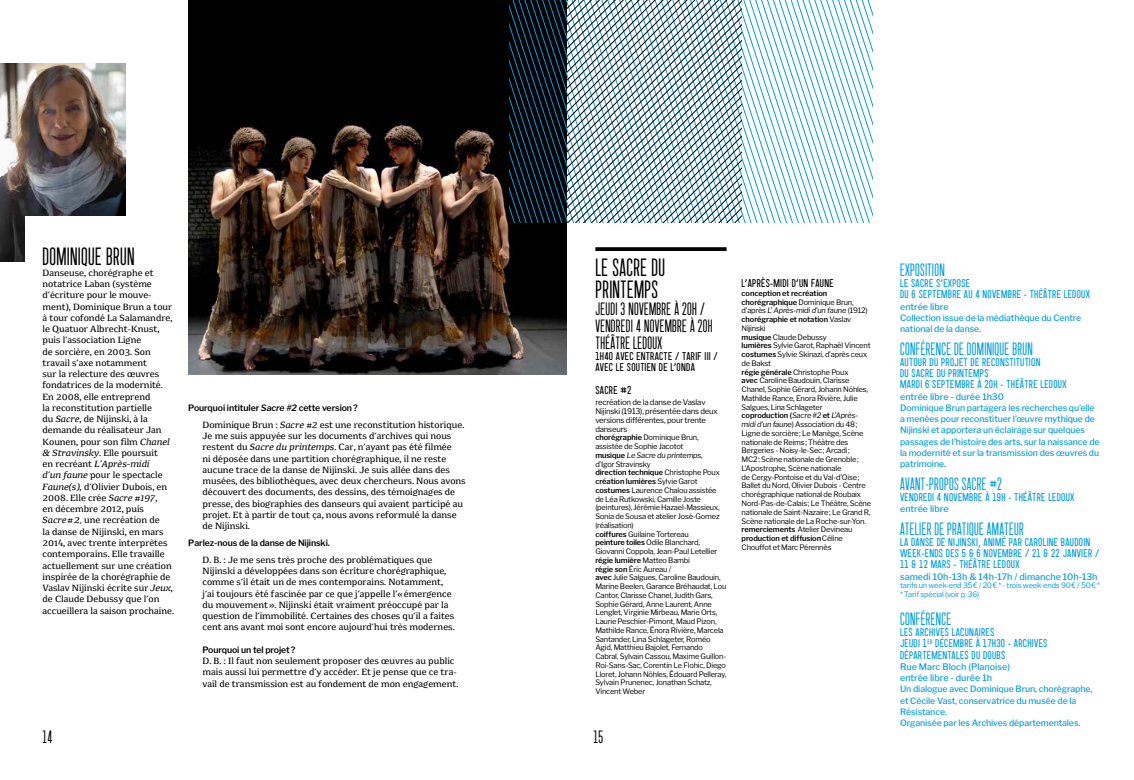
<style>
.page{position:relative;width:1134px;height:780px;background:#fff}
.page>*{position:absolute;margin:0;border:0;box-sizing:border-box;transform-origin:0 0}
.t1{font:17.5px/22.5px "Garaje Grand width 200 weight 800";letter-spacing:.025em;color:#000}
.t2{font:12.5px "Garaje Grand width 200 weight 800";letter-spacing:.025em;color:#009ee0}
.t3{font:12.5px/16.9px "Garaje Grand width 200 weight 800";letter-spacing:.025em;color:#000}
.t4{font:11.25px/11.2px "Garaje Grand width 140 weight 800";letter-spacing:.025em;color:#009ee0}
.t5{font:11.25px/11.2px "Garaje Grand width 140 weight 800";letter-spacing:.025em;color:#000}
.t6{font:500 9px/11.2px "Libre Franklin";color:#009ee0}
.t7{font:8.75px/11.2px "Minuscule 6";color:#000}
.t8{font:500 8.75px/11.2px "Libre Franklin";letter-spacing:-.01em;color:#009ee0}
.t9{font:600 8.75px "Libre Franklin";letter-spacing:-.01em;color:#000}
.t10{font:7.75px/8.8px "Libre Franklin";letter-spacing:-.025em;color:#000}
.t11{font:7.5px/8.8px "Libre Franklin";letter-spacing:-.025em;color:#000}
.t12{font:7.5px/8.8px "Libre Franklin";letter-spacing:-.025em;color:#009ee0}
.s1{font-style:italic}
.s2{font-weight:600}
</style>
<div class="page">
<img style="left:0;top:64px;width:126px;height:197px">
<div style="left:25px;top:217px;width:114px;height:136px;background:#fff"></div>
<img style="left:188px;top:4px;width:379px;height:370px">
<svg style="left:509px;top:0;width:364px;height:222px"></svg>
<svg style="left:595px;top:247px;width:131px;height:4px"></svg>
<h1 class="t1" style="left:43px;top:247px;width:94px">DOMINIQUE BRUN</h1>
<p class="t7" style="left:43px;top:267px;width:133px">Danseuse, chorégraphe et notatrice Laban (système d’écriture pour le mouve&shy;ment), Dominique Brun a tour à tour cofondé La Salamandre, le Quatuor Albrecht-Knust, puis l’association Ligne<br>de sorcière, en 2003. Son travail s’axe notamment<br>sur la relecture des œuvres fondatrices de la modernité.<br>En 2008, elle entreprend<br>la reconstitution partielle<br>du <span class="s1">Sacre</span>, de Nijinski, à la demande du réalisateur Jan<br>Kounen, pour son film <span class="s1">Chanel &amp; Stravinsky</span>. Elle poursuit<br>en recréant <span class="s1">L’Après-midi<br>d’un faune</span> pour le spectacle<br><span class="s1">Faune(s)</span>, d’Olivier Dubois, en<br>2008. Elle crée <span class="s1">Sacre #197</span>,<br>en décembre 2012, puis<br><span class="s1">Sacre # 2,</span> une recréation de<br>la danse de Nijinski, en mars<br>2014, avec trente interprètes contemporains. Elle travaille actuellement sur une création inspirée de la chorégraphie de<br>Vaslav Nijinski écrite sur <span class="s1">Jeux</span>, de Claude Debussy que l’on accueillera la saison prochaine.</p>
<h2 class="t2" style="left:900px;top:264px;width:46px">EXPOSITION</h2>
<h1 class="t1" style="left:595px;top:258px;width:71px">LE SACRE DU<br>PRINTEMPS</h1>
<h2 class="t3" style="left:595px;top:302px;width:119px">JEUDI 3 NOVEMBRE À 20H /<br>VENDREDI 4 NOVEMBRE À 20H<br>THÉÂTRE LEDOUX</h2>
<h3 class="t5" style="left:595px;top:350px;width:124px">1H40 AVEC ENTRACTE / TARIF III /<br>AVEC LE SOUTIEN DE L’ONDA</h3>
<h3 class="t5" style="left:595px;top:384px;width:37px">SACRE #2</h3>
<p class="t10" style="left:595px;top:398px;width:124px">recréation de la danse de Vaslav<br>Nijinski (1913), présentée dans deux versions différentes, pour trente danseurs</p>
<p class="t11" style="left:595px;top:433px;width:133px"><span class="s2">chorégraphie</span> Dominique Brun, assistée de Sophie Jacotot<br><span class="s2">musique</span> <span class="s1">Le Sacre du printemps</span>,<br>d’Igor Stravinsky<br><span class="s2">direction technique</span> Christophe Poux <span class="s2">création lumières</span> Sylvie Garot <span class="s2">costumes</span> Laurence Chalou assistée de Léa Rutkowski, Camille Joste (peintures), Jérémie Hazael-Massieux, Sonia de Sousa et atelier José-Gomez (réalisation)<br><span class="s2">coiffures</span> Guilaine Tortereau<br><span class="s2">peinture toiles</span> Odile Blanchard, Giovanni Coppola, Jean-Paul Letellier <span class="s2">régie lumière</span> Matteo Bambi<br><span class="s2">régie son</span> Éric Aureau /<br><span class="s2">avec</span> Julie Salgues, Caroline Baudouin, Marine Beelen, Garance Bréhaudat, Lou Cantor, Clarisse Chanel, Judith Gars, Sophie Gérard, Anne Laurent, Anne Lenglet, Virginie Mirbeau, Marie Orts, Laurie Peschier-Pimont, Maud Pizon, Mathilde Rance, Énora Rivière, Marcela Santander, Lina Schlageter, Roméo Agid, Matthieu Bajolet, Fernando Cabral, Sylvain Cassou, Maxime Guillon-Roi-Sans-Sac, Corentin Le Flohic, Diego Lloret, Johann Nöhles, Édouard Pelleray, Sylvain Prunenec, Jonathan Schatz, Vincent Weber</p>
<h3 class="t5" style="left:741px;top:277px;width:94px">L’APRÈS-MIDI D’UN FAUNE</h3>
<p class="t11" style="left:741px;top:289px;width:131px"><span class="s2">conception et recréation chorégraphique</span> Dominique Brun, d’après <span class="s1">L’ Après-midi d’un faune</span> (1912) <span class="s2">chorégraphie et notation</span> Vaslav<br>Nijinski<br><span class="s2">musique</span> Claude Debussy<br><span class="s2">lumières</span> Sylvie Garot, Raphaël Vincent <span class="s2">costumes</span> Sylvie Skinazi, d’après ceux de Bakst<br><span class="s2">régie générale</span> Christophe Poux<br><span class="s2">avec</span> Caroline Baudouin, Clarisse<br>Chanel, Sophie Gérard, Johann Nöhles,<br>Mathilde Rance, Enora Rivière, Julie<br>Salgues, Lina Schlageter <span class="s2">coproduction (</span><span class="s1">Sacre #2</span> <span class="s2">et</span> <span class="s1">L’Après&shy;midi d’un faune</span>) Association du 48;<br>Ligne de sorcière; Le Manège, Scène nationale de Reims; Théâtre des<br>Bergeries - Noisy-le-Sec; Arcadi;<br>MC2: Scène nationale de Grenoble;<br>L’Apostrophe, Scène nationale<br>de Cergy-Pontoise et du Val-d’Oise;<br>Ballet du Nord, Olivier Dubois - Centre chorégraphique national de Roubaix<br>Nord-Pas-de-Calais; Le Théâtre, Scène nationale de Saint-Nazaire; Le Grand R,<br>Scène nationale de La Roche-sur-Yon. <span class="s2">remerciements</span> Atelier Devineau <span class="s2">production et diffusion</span>Céline<br>Chouffot et Marc Pérennès</p>
<h3 class="t4" style="left:900px;top:277px;width:191px">LE SACRE S’EXPOSE<br>DU 6 SEPTEMBRE AU 4 NOVEMBRE - THÉÂTRE LEDOUX</h3>
<p class="t6" style="left:900px;top:300px;width:50px">entrée libre</p>
<p class="t8" style="left:900px;top:312px;width:183px">Collection issue de la médiathèque du Centre national de la danse.</p>
<h2 class="t2" style="left:900px;top:343px;width:134px">CONFÉRENCE DE DOMINIQUE BRUN</h2>
<h3 class="t4" style="left:900px;top:356px;width:168px">AUTOUR DU PROJET DE RECONSTITUTION<br>DU SACRE DU PRINTEMPS<br>MARDI 6 SEPTEMBRE À 20H - THÉÂTRE LEDOUX</h3>
<p class="t6" style="left:900px;top:390px;width:105px">entrée libre - durée 1h30</p>
<p class="t8" style="left:900px;top:402px;width:201px">Dominique Brun partagera les recherches qu’elle a menées pour reconstituer l’œuvre mythique de Nijinski et apportera un éclairage sur quelques passages de l’histoire des arts, sur la naissance de la modernité et sur la transmission des œuvres du patrimoine.</p>
<h2 class="t2" style="left:900px;top:478px;width:103px">AVANT-PROPOS SACRE #2</h2>
<h3 class="t4" style="left:900px;top:491px;width:176px">VENDREDI 4 NOVEMBRE À 19H - THÉÂTRE LEDOUX</h3>
<p class="t6" style="left:900px;top:503px;width:50px">entrée libre</p>
<h2 class="t2" style="left:900px;top:523px;width:125px">ATELIER DE PRATIQUE AMATEUR</h2>
<h3 class="t4" style="left:900px;top:536px;width:201px">LA DANSE DE NIJINSKI, ANIMÉ PAR CAROLINE BAUDOIN<br>WEEK-ENDS DES 5 &amp; 6 NOVEMBRE / 21 &amp; 22 JANVIER /<br>11 &amp; 12 MARS - THÉÂTRE LEDOUX</h3>
<p class="t6" style="left:900px;top:570px;width:199px">samedi 10h-13h &amp; 14h-17h / dimanche 10h-13h</p>
<p class="t12" style="left:900px;top:581px;width:201px">tarifs un week-end 35€ / 20€ * - trois week-ends 90€ / 50€ * * Tarif spécial (voir p. 36)</p>
<h2 class="t2" style="left:900px;top:613px;width:52px">CONFÉRENCE</h2>
<h3 class="t4" style="left:900px;top:626px;width:149px">LES ARCHIVES LACUNAIRES<br>JEUDI 1<sup>ER</sup> DÉCEMBRE À 17H30 - ARCHIVES<br>DÉPARTEMENTALES DU DOUBS</h3>
<p class="t6" style="left:900px;top:660px;width:111px">Rue Marc Bloch (Planoise) entrée libre - durée 1h</p>
<p class="t8" style="left:900px;top:683px;width:194px">Un dialogue avec Dominique Brun, chorégraphe, et Cécile Vast, conservatrice du musée de la Résistance.<br>Organisée par les Archives départementales.</p>
<p class="t9" style="left:188px;top:402px;width:171px">Pourquoi intituler <span class="s1">Sacre #2</span> cette version?</p>
<p class="t7" style="left:202px;top:419px;width:265px">Dominique Brun : <span class="s1">Sacre #2</span> est une reconstitution historique.<br>Je me suis appuyée sur les documents d’archives qui nous restent du <span class="s1">Sacre du printemps</span>. Car, n’ayant pas été filmée<br>ni déposée dans une partition chorégraphique, il ne reste aucune trace de la danse de Nijinski. Je suis allée dans des musées, des bibliothèques, avec deux chercheurs. Nous avons découvert des documents, des dessins, des témoignages de presse, des biographies des danseurs qui avaient participé au projet. Et à partir de tout ça, nous avons reformulé la danse de Nijinski.</p>
<p class="t9" style="left:188px;top:537px;width:143px">Parlez-nous de la danse de Nijinski.</p>
<p class="t7" style="left:202px;top:554px;width:254px">D. B. : Je me sens très proche des problématiques que Nijinski a développées dans son écriture chorégraphique, comme s’il était un de mes contemporains. Notamment, j’ai toujours été fascinée par ce que j’appelle l’« émergence du mouvement ». Nijinski était vraiment préoccupé par la question de l’immobilité. Certaines des choses qu’il a faites cent ans avant moi sont encore aujourd’hui très modernes.</p>
<p class="t9" style="left:202px;top:644px;width:94px">Pourquoi un tel projet?</p>
<p class="t7" style="left:202px;top:655px;width:257px">D. B. : Il faut non seulement proposer des œuvres au public mais aussi lui permettre d’y accéder. Et je pense que ce tra&shy;vail de transmission est au fondement de mon engagement.</p>
<h2 class="t3" style="left:43px;top:730px;width:11px">14</h2>
<h2 class="t3" style="left:593px;top:730px;width:11px">15</h2>
</div>
